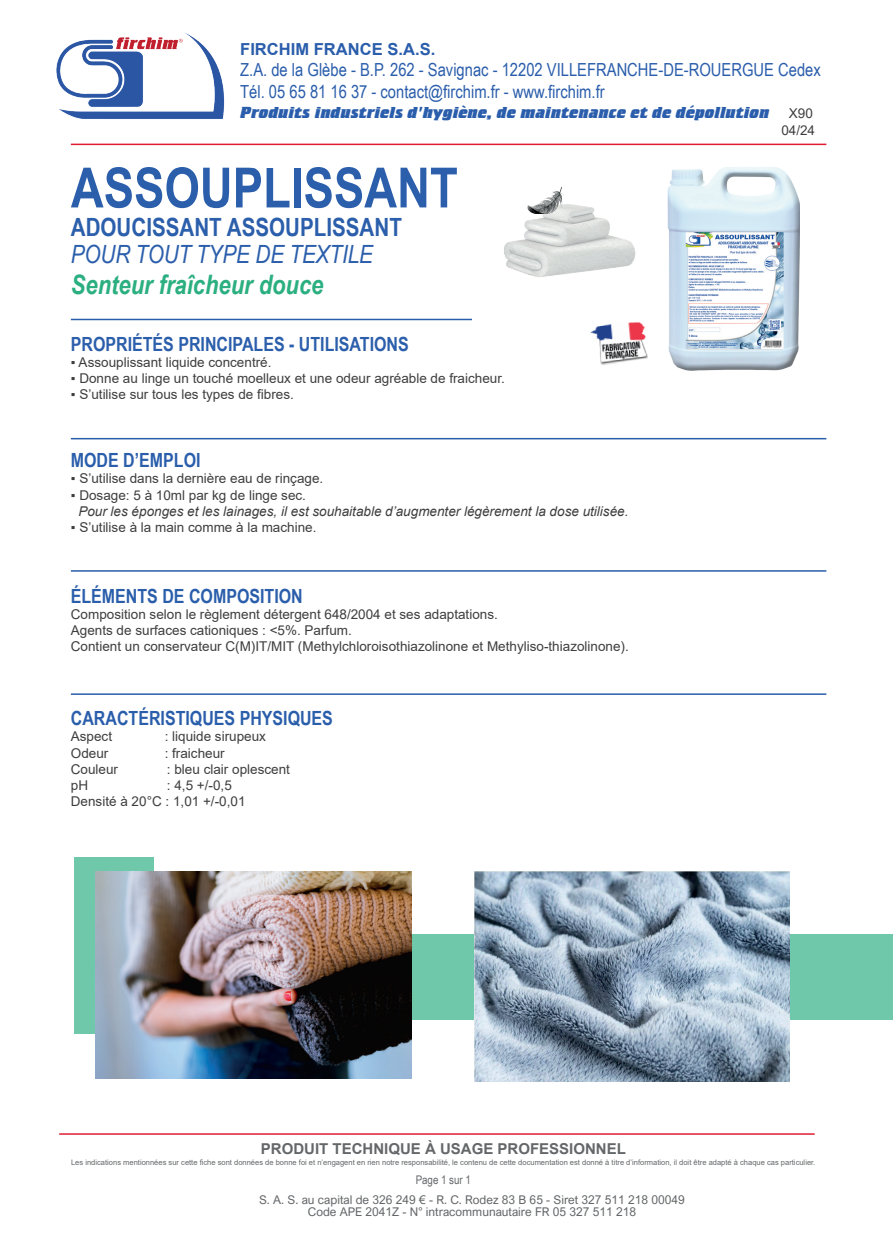
<style>
.page{position:relative;width:893px;height:1251px;background:#fff}
.page>*{position:absolute;margin:0;border:0;box-sizing:border-box;transform-origin:0 0}
.t1{font:700 55.5px "Arial Narrow";color:#2b5eab}
.t2{font:italic 700 26.85px "Arial Narrow";color:#2baf81}
.t3{font:700 25.05px "Arial Narrow";color:#2b5eab}
.t4{font:italic 25.05px "Arial Narrow";color:#2b5eab}
.t5{font:700 19.5px "Arial Narrow";color:#2a5eab}
.t6{font:700 19.5px "Arial Narrow";color:#2b5eab}
.t7{font:18px/21.6px "Arial Narrow";color:#2a5dab}
.t8{font:16.5px "Crillee Extra Bold Italic Plain";color:#2a5dab}
.t9{font:700 16.5px "Arial";color:#2a5dab}
.t10{font:700 15px "Arial";color:#646769}
.t11{font:13.5px/16.2px "Arial";color:#3e3e3f}
.t12{font:italic 13.5px "Arial";color:#3e3e3f}
.t13{font:12px/12px "Arial Nova";color:#646769;text-align:center}
.t14{font:11.85px "Arial Narrow";color:#646769}
.t15{font:7.5px "Arial";color:#646769}
</style>
<div class="page">
<div style="left:74px;top:857px;width:80px;height:176px;background:#6fc8a9"></div>
<div style="left:353px;top:933px;width:540px;height:86px;background:#6fc8a9"></div>
<hr style="left:71px;top:319px;width:401px;height:1px;background:#2a5eab">
<hr style="left:71px;top:438px;width:755px;height:1px;background:#2a5eab">
<hr style="left:71px;top:570px;width:755px;height:1px;background:#2a5eab">
<hr style="left:71px;top:693px;width:755px;height:1px;background:#2a5eab">
<img style="left:590px;top:322px;width:58px;height:43px">
<div style="left:668px;top:167px;width:139px;height:204px;background:#231f20;opacity:.44"></div>
<hr style="left:71px;top:144px;width:755px;height:1px;background:#df1c34">
<img style="left:56px;top:32px;width:169px;height:87px">
<img style="left:95px;top:871px;width:316px;height:207px">
<img style="left:474px;top:871px;width:315px;height:210px">
<hr style="left:59px;top:1132px;width:756px;height:2px;background:#df1c34">
<img style="left:504px;top:204px;width:132px;height:73px">
<img style="left:522px;top:187px;width:45px;height:27px">
<p class="t9" style="left:240px;top:37px;width:197px">FIRCHIM FRANCE S.A.S.</p>
<h3 class="t7" style="left:240px;top:58px;width:582px">Z.A. de la Glèbe - B.P. 262 - Savignac - 12202 VILLEFRANCHE-DE-ROUERGUE Cedex<br>Tél. 05 65 81 16 37 - contact@firchim.fr - www.firchim.fr</h3>
<p class="t8" style="left:240px;top:103px;width:531px">Produits industriels d'hygiène, de maintenance et de dépollution</p>
<p class="t11" style="left:781px;top:105px;width:35px;text-align:center">X90<br>04/24</p>
<h1 class="t1" style="left:71px;top:146px;width:388px">ASSOUPLISSANT</h1>
<h3 class="t3" style="left:71px;top:208px;width:333px">ADOUCISSANT ASSOUPLISSANT</h3>
<h3 class="t4" style="left:71px;top:237px;width:304px">POUR TOUT TYPE DE TEXTILE</h3>
<h2 class="t2" style="left:71px;top:264px;width:254px">Senteur fraîcheur douce</h2>
<h3 class="t6" style="left:71px;top:329px;width:339px">PROPRIÉTÉS PRINCIPALES - UTILISATIONS</h3>
<p class="t11" style="left:71px;top:354px;width:202px">▪ Assouplissant liquide concentré.</p>
<p class="t11" style="left:71px;top:370px;width:436px">▪ Donne au linge un touché moelleux et une odeur agréable de fraicheur.</p>
<p class="t11" style="left:71px;top:386px;width:225px">▪ S’utilise sur tous les types de fibres.</p>
<h3 class="t5" style="left:71px;top:445px;width:131px">MODE D’EMPLOI</h3>
<p class="t11" style="left:71px;top:470px;width:254px">▪ S’utilise dans la dernière eau de rinçage.</p>
<p class="t11" style="left:71px;top:486px;width:237px">▪ Dosage: 5 à 10ml par kg de linge sec.</p>
<p class="t12" style="left:78px;top:502px;width:552px">Pour les éponges et les lainages, il est souhaitable d’augmenter légèrement la dose utilisée.</p>
<p class="t11" style="left:71px;top:519px;width:247px">▪ S’utilise à la main comme à la machine.</p>
<h3 class="t5" style="left:71px;top:580px;width:233px">ÉLÉMENTS DE COMPOSITION</h3>
<p class="t11" style="left:71px;top:605px;width:559px">Composition selon le règlement détergent 648/2004 et ses adaptations.<br>Agents de surfaces cationiques : &lt;5%. Parfum.<br>Contient un conservateur C(M)IT/MIT (Methylchloroisothiazolinone et Methyliso-thiazolinone).</p>
<h3 class="t5" style="left:71px;top:703px;width:264px">CARACTÉRISTIQUES PHYSIQUES</h3>
<p class="t11" style="left:71px;top:728px;width:43px">Aspect</p>
<p class="t11" style="left:165px;top:728px;width:103px">: liquide sirupeux</p>
<p class="t11" style="left:71px;top:744px;width:39px">Odeur</p>
<p class="t11" style="left:165px;top:744px;width:62px">: fraicheur</p>
<p class="t11" style="left:71px;top:760px;width:49px">Couleur</p>
<p class="t11" style="left:167px;top:760px;width:125px">: bleu clair oplescent</p>
<p class="t11" style="left:71px;top:777px;width:19px">pH</p>
<p class="t11" style="left:71px;top:777px;width:176px;text-indent:96px">: 4,5 +/-0,5<br>Densité à 20°C : 1,01 +/-0,01</p>
<p class="t10" style="left:261px;top:1138px;width:367px">PRODUIT TECHNIQUE À USAGE PROFESSIONNEL</p>
<p class="t15" style="left:71px;top:1156px;width:746px">Les indications mentionnées sur cette fiche sont données de bonne foi et n’engagent en rien notre responsabilité, le contenu de cette documentation est donné à titre d’information, il doit être adapté à chaque cas particulier.</p>
<p class="t14" style="left:416px;top:1171px;width:57px">Page 1 sur 1</p>
<p class="t13" style="left:259px;top:1193px;width:427px">S. A. S. au capital de 326 249 € - R. C. Rodez 83 B 65 - Siret 327 511 218 00049<br>Code APE 2041Z - N° intracommunautaire FR 05 327 511 218</p>
</div>
